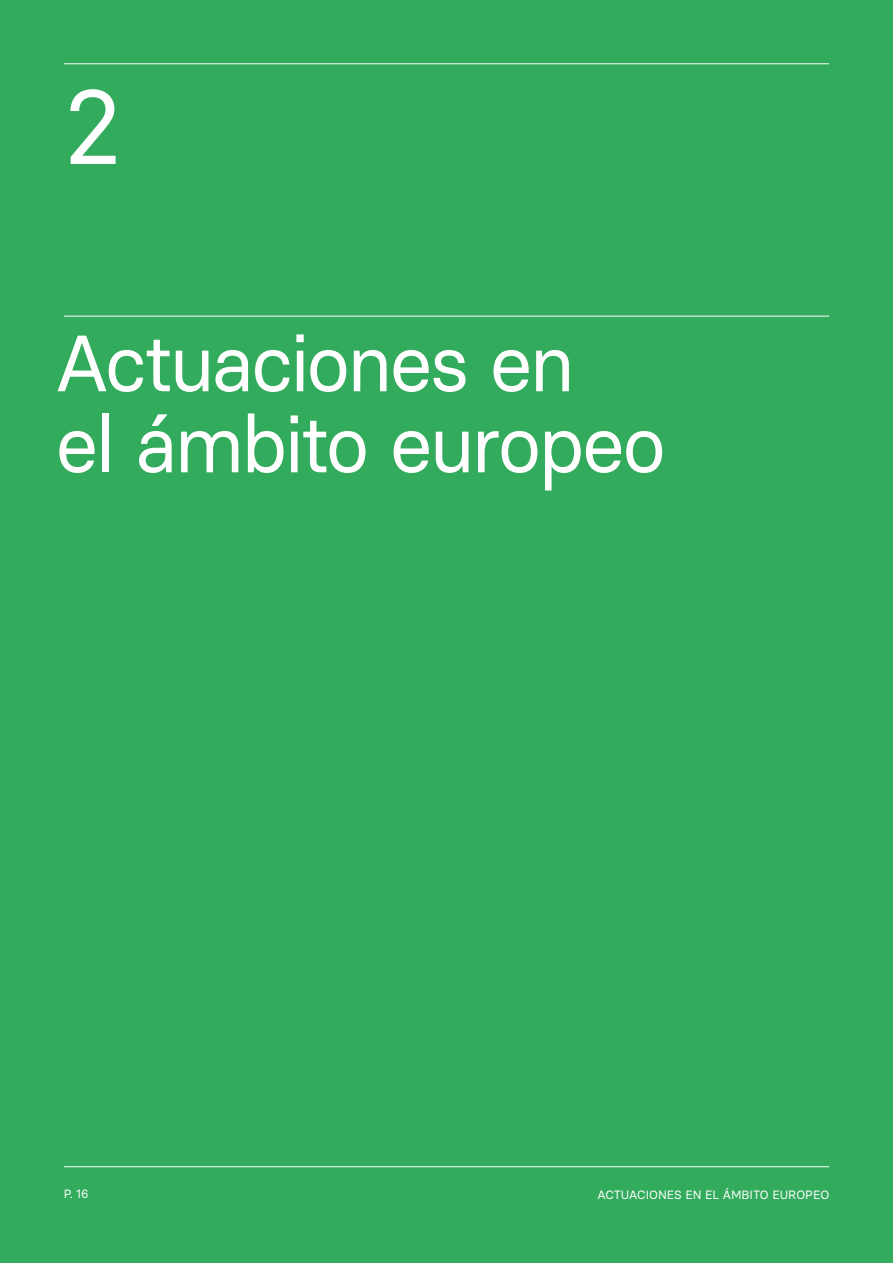
<style>
.page{position:relative;width:893px;height:1263px;background:#32ac5c}
.page>*{position:absolute;margin:0;border:0;box-sizing:border-box;transform-origin:0 0}
.t1{font:105px "Basier Square";color:#fff}
.t2{font:79.5px/81px "Basier Square";letter-spacing:-.045em;color:#fff}
.t3{font:12px "Basier Square";color:#fff}
</style>
<div class="page">
<hr style="left:64px;top:63px;width:765px;height:1px;background:#fff">
<hr style="left:64px;top:316px;width:765px;height:1px;background:#fff">
<hr style="left:64px;top:1166px;width:765px;height:1px;background:#fff">
<h1 class="t1" style="left:64px;top:61px;width:60px">2</h1>
<h2 class="t2" style="left:55px;top:322px;width:612px">Actuaciones en<br>el ámbito europeo</h2>
<p class="t3" style="left:64px;top:1186px;width:27px">P. 16</p>
<p class="t3" style="left:597px;top:1187px;width:233px">ACTUACIONES EN EL ÁMBITO EUROPEO</p>
</div>
